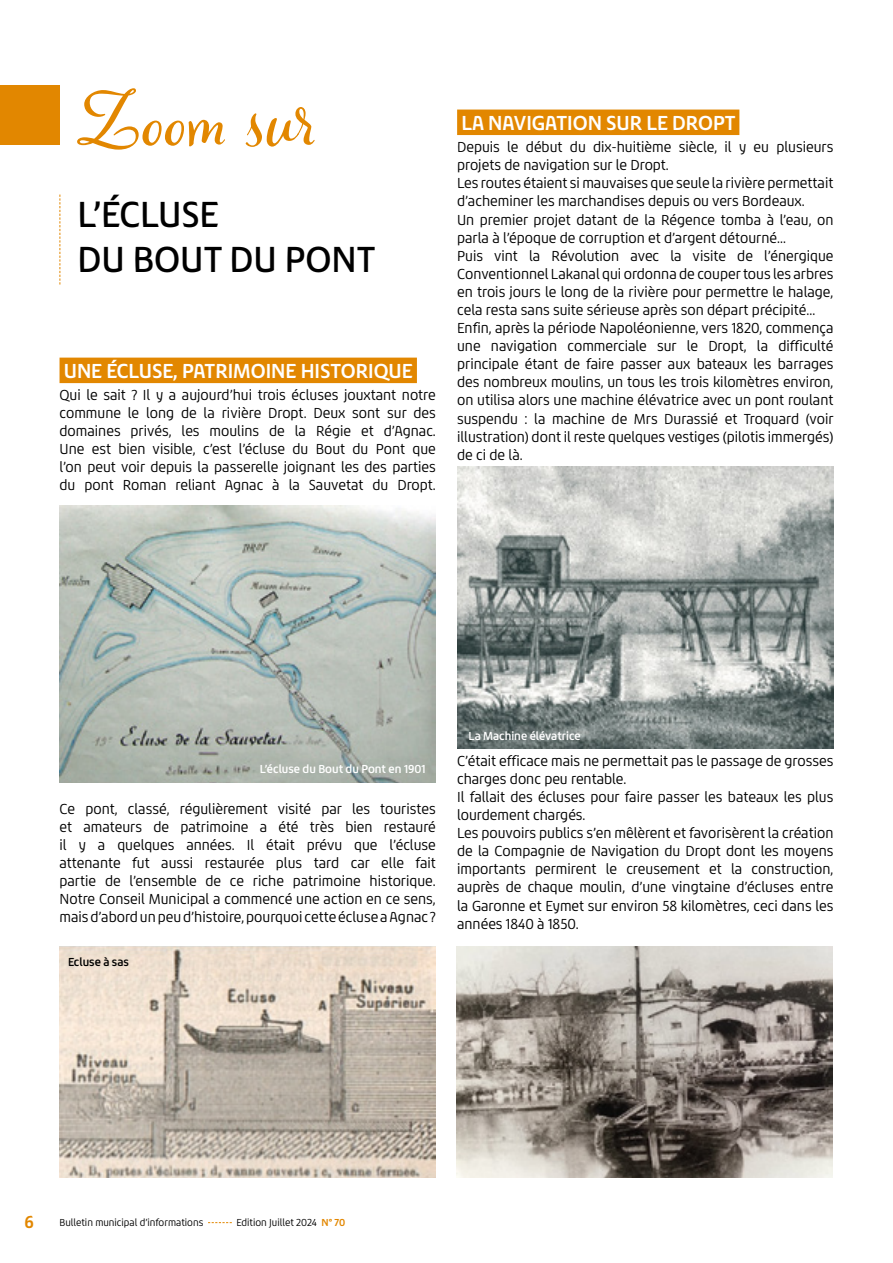
<style>
.page{position:relative;width:893px;height:1263px;background:#fff}
.page>*{position:absolute;margin:0;border:0;box-sizing:border-box;transform-origin:0 0}
.t1{font:700 72px "Caprizant";color:#e28700}
.t2{font:37.5px/45px "Chypre Nor Med";color:#000}
.t3{font:21px "Chypre Nor Bol";color:#fff}
.t4{font:18px "Chypre Nor Bol";color:#e28700}
.t5{font:15px/18.1px "Chypre Nor Reg";color:#000;text-align:justify}
.t6{font:12px "Chypre Nor Dem";color:#fff}
.t7{font:12px "Chypre Nor Dem";color:#000}
.t8{font:10.5px "Chypre Nor Reg";color:#000}
.s1{font-family:"Chypre Nor Bol";color:#e28700}
</style>
<div class="page">
<svg style="left:208px;top:1222px;width:24px;height:1px"></svg>
<div style="left:0;top:85px;width:60px;height:60px;background:#e28700"></div>
<div style="left:60px;top:358px;width:357px;height:25px;background:#e28700"></div>
<svg style="left:60px;top:195px;width:1px;height:90px"></svg>
<div style="left:457px;top:110px;width:282px;height:25px;background:#e28700"></div>
<img style="left:456px;top:947px;width:376px;height:231px">
<img style="left:60px;top:505px;width:376px;height:277px">
<img style="left:457px;top:467px;width:376px;height:282px">
<img style="left:60px;top:947px;width:376px;height:231px">
<h1 class="t1" style="left:78px;top:78px;width:243px">Zoom sur</h1>
<h2 class="t2" style="left:78px;top:192px;width:300px">L’ÉCLUSE<br>DU BOUT DU PONT</h2>
<h3 class="t3" style="left:64px;top:359px;width:350px">UNE ÉCLUSE, PATRIMOINE HISTORIQUE</h3>
<p class="t5" style="left:60px;top:386px;width:378px">Qui le sait ? Il y a aujourd’hui trois écluses jouxtant notre commune le long de la rivière Dropt. Deux sont sur des domaines privés, les moulins de la Régie et d’Agnac.<br>Une est bien visible, c’est l’écluse du Bout du Pont que l’on peut voir depuis la passerelle joignant les des parties du pont Roman reliant Agnac à la Sauvetat du Dropt.</p>
<h3 class="t3" style="left:461px;top:111px;width:276px">LA NAVIGATION SUR LE DROPT</h3>
<p class="t5" style="left:457px;top:138px;width:378px;text-align:left">Depuis le début du dix-huitième siècle, il y eu plusieurs projets de navigation sur le Dropt.<br>Les routes étaient si mauvaises que seule la rivière permettait d’acheminer les marchandises depuis ou vers Bordeaux.<br>Un premier projet datant de la Régence tomba à l’eau, on parla à l’époque de corruption et d’argent détourné…<br>Puis vint la Révolution avec la visite de l’énergique Conventionnel Lakanal qui ordonna de couper tous les arbres en trois jours le long de la rivière pour permettre le halage, cela resta sans suite sérieuse après son départ précipité… Enfin, après la période Napoléonienne, vers 1820, commença une navigation commerciale sur le Dropt, la difficulté principale étant de faire passer aux bateaux les barrages des nombreux moulins, un tous les trois kilomètres environ, on utilisa alors une machine élévatrice avec un pont roulant suspendu : la machine de Mrs Durassié et Troquard (voir illustration) dont il reste quelques vestiges (pilotis immergés) de ci de là.</p>
<p class="t6" style="left:260px;top:762px;width:167px">L’écluse du Bout du Pont en 1901</p>
<p class="t5" style="left:60px;top:800px;width:378px">Ce pont, classé, régulièrement visité par les touristes et amateurs de patrimoine a été très bien restauré il y a quelques années. Il était prévu que l’écluse attenante fut aussi restaurée plus tard car elle fait partie de l’ensemble de ce riche patrimoine historique.<br>Notre Conseil Municipal a commencé une action en ce sens, mais d’abord un peu d’histoire, pourquoi cette écluse a Agnac ?</p>
<p class="t7" style="left:68px;top:955px;width:62px">Ecluse à sas</p>
<p class="t6" style="left:469px;top:729px;width:114px">La Machine élévatrice</p>
<p class="t5" style="left:457px;top:752px;width:378px;text-align:left">C’était efficace mais ne permettait pas le passage de grosses charges donc peu rentable.<br>Il fallait des écluses pour faire passer les bateaux les plus lourdement chargés.<br>Les pouvoirs publics s’en mêlèrent et favorisèrent la création de la Compagnie de Navigation du Dropt dont les moyens importants permirent le creusement et la construction, auprès de chaque moulin, d’une vingtaine d’écluses entre la Garonne et Eymet sur environ 58 kilomètres, ceci dans les années 1840 à 1850.</p>
<p class="t4" style="left:24px;top:1212px;width:11px">6</p>
<p class="t8" style="left:60px;top:1216px;width:145px">Bulletin municipal d’informations</p>
<p class="t8" style="left:236px;top:1216px;width:110px">Edition Juillet 2024 <span class="s1">N° 70</span></p>
</div>
